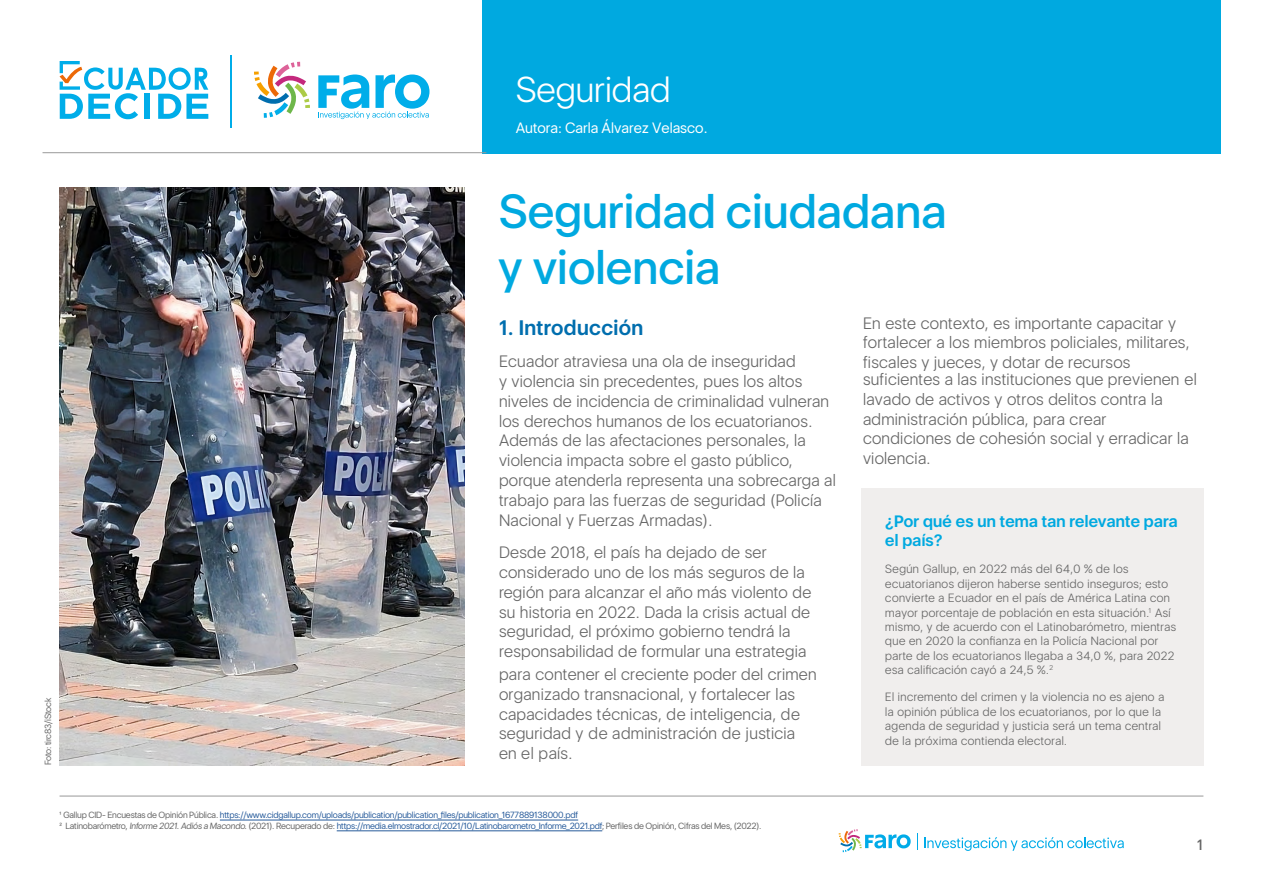
<style>
.page{position:relative;width:1263px;height:893px;background:#fff}
.page>*{position:absolute;margin:0;border:0;box-sizing:border-box;transform-origin:0 0}
.t1{font:500 48px/56.6px "Eloquia Display";color:#00a9e0}
.t2{font:300 36px "Eloquia Display";color:#fff}
.t3{font:600 21px "Eloquia Text";letter-spacing:-.015em;color:#006eae}
.t4{font:300 16.5px/19.8px "Eloquia Text";letter-spacing:-.025em;color:#666}
.t5{font:600 16.5px/19.8px "Eloquia Text";letter-spacing:-.025em;color:#00a9e0}
.t6{font:15px "Eloquia Display";color:#fff}
.t7{font:500 15px "Eloquia Text";color:#666}
.t8{font:300 12px/14.4px "Eloquia Text";letter-spacing:-.015em;color:#666}
.t9{font:9px/10.8px "Eloquia Display";letter-spacing:-.02em;color:#275b9b}
.t10{font:9px "Eloquia Display";letter-spacing:-.02em;color:#666}
.s1{color:#666}
.s2{font-style:italic;color:#666}
</style>
<div class="page">
<div style="left:482px;top:0;width:738px;height:153px;background:#00a9e0"></div>
<svg style="left:917px;top:833px;width:1px;height:16px"></svg>
<svg style="left:924px;top:837px;width:200px;height:14px"></svg>
<svg style="left:839px;top:829px;width:72px;height:23px"></svg>
<svg style="left:60px;top:61px;width:148px;height:58px"></svg>
<hr style="left:230px;top:55px;width:2px;height:73px;background:#00ade9">
<svg style="left:254px;top:62px;width:56px;height:56px"></svg>
<svg style="left:318px;top:75px;width:111px;height:44px"></svg>
<hr style="left:43px;top:152px;width:443px;height:1px;background:#999">
<div style="left:861px;top:488px;width:342px;height:277px;background:#f0eeed"></div>
<img style="left:60px;top:187px;width:405px;height:578px">
<hr style="left:60px;top:796px;width:1143px;height:1px;background:#999">
<hr style="left:220px;top:820px;width:358px;height:1px;background:#275b9b">
<hr style="left:337px;top:830px;width:265px;height:1px;background:#275b9b">
<p class="t10" style="left:43px;top:765px;width:69px;rotate:-90deg">Foto: tirc83/iStock</p>
<h2 class="t2" style="left:516px;top:68px;width:156px">Seguridad</h2>
<p class="t6" style="left:516px;top:119px;width:193px">Autora: Carla Álvarez Velasco.</p>
<h1 class="t1" style="left:498px;top:182px;width:450px">Seguridad ciudadana y violencia</h1>
<p class="t3" style="left:499px;top:315px;width:147px">1. Introducción</p>
<p class="t4" style="left:499px;top:351px;width:339px">Ecuador atraviesa una ola de inseguridad<br>y violencia sin precedentes, pues los altos niveles de incidencia de criminalidad vulneran los derechos humanos de los ecuatorianos.<br>Además de las afectaciones personales, la violencia impacta sobre el gasto público, porque atenderla representa una sobrecarga al trabajo para las fuerzas de seguridad (Policía Nacional y Fuerzas Armadas).</p>
<p class="t4" style="left:499px;top:542px;width:314px">Desde 2018, el país ha dejado de ser considerado uno de los más seguros de la región para alcanzar el año más violento de su historia en 2022. Dada la crisis actual de seguridad, el próximo gobierno tendrá la responsabilidad de formular una estrategia</p>
<p class="t4" style="left:499px;top:664px;width:320px">para contener el creciente poder del crimen organizado transnacional, y fortalecer las capacidades técnicas, de inteligencia, de seguridad y de administración de justicia en el país.</p>
<p class="t4" style="left:863px;top:313px;width:329px">En este contexto, es importante capacitar y fortalecer a los miembros policiales, militares, fiscales y jueces, y dotar de recursos</p>
<p class="t4" style="left:863px;top:369px;width:336px">suficientes a las instituciones que previenen el lavado de activos y otros delitos contra la administración pública, para crear condiciones de cohesión social y erradicar la violencia.</p>
<p class="t5" style="left:885px;top:511px;width:294px">¿Por qué es un tema tan relevante para el país?</p>
<p class="t8" style="left:885px;top:562px;width:293px">Según Gallup, en 2022 más del 64,0 % de los ecuatorianos dijeron haberse sentido inseguros; esto convierte a Ecuador en el país de América Latina con mayor porcentaje de población en esta situación.<sup>1</sup> Así mismo, y de acuerdo con el Latinobarómetro, mientras que en 2020 la confianza en la Policía Nacional por parte de los ecuatorianos llegaba a 34,0 %, para 2022 esa calificación cayó a 24,5 %.<sup>2</sup></p>
<p class="t8" style="left:885px;top:690px;width:281px">El incremento del crimen y la violencia no es ajeno a la opinión pública de los ecuatorianos, por lo que la agenda de seguridad y justicia será un tema central de la próxima contienda electoral.</p>
<p class="t9" style="left:60px;top:810px;width:703px"><span class="s1">1 Gallup CID- Encuestas de Opinión Pública.</span> https://www.cidgallup.com/uploads/publication/publication_files/publication_1677889138000.pdf<br><span class="s1">2 Latinobarómetro,</span> <span class="s2">Informe 2021. Adiós a Macondo.</span> <span class="s1">(2021). Recuperado de:</span> https://media.elmostrador.cl/2021/10/Latinobarometro_Informe_2021.pdf<span class="s1">; Perfiles de Opinión, Cifras del Mes, (2022).</span></p>
<p class="t7" style="left:1197px;top:836px;width:8px">1</p>
</div>
